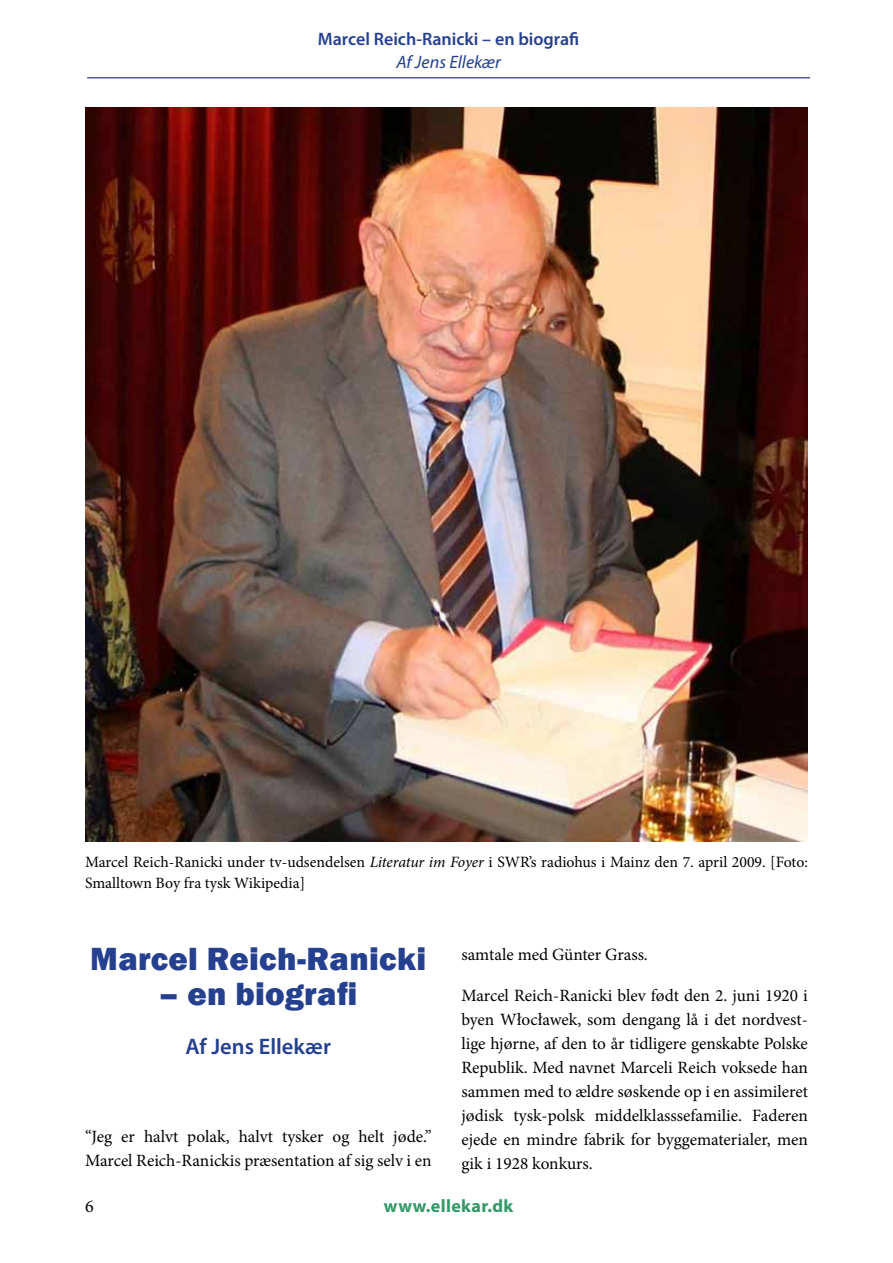
<style>
.page{position:relative;width:893px;height:1263px;background:#fff}
.page>*{position:absolute;margin:0;border:0;box-sizing:border-box;transform-origin:0 0}
.t1{font:800 33px "Franklin Gothic";letter-spacing:.01em;color:#25408f}
.t2{font:600 22.5px "Myriad Pro";color:#25408f}
.t3{font:600 18px "Myriad Pro";color:#25408f}
.t4{font:700 18px "Myriad Pro";letter-spacing:.02em;color:#319966}
.t5{font:italic 18px "Myriad Pro";color:#25408f}
.t6{font:18px "Minion Pro";color:#000}
.t7{font:17.25px/24px "Minion Pro";color:#000}
.t8{font:15.75px/21px "Minion Pro";color:#000}
.s1{font-style:italic}
</style>
<div class="page">
<hr style="left:87px;top:77px;width:723px;height:1px;background:#4f5b9e">
<img style="left:85px;top:107px;width:723px;height:735px">
<p class="t3" style="left:318px;top:28px;width:263px">Marcel Reich-Ranicki – en biografi</p>
<p class="t5" style="left:396px;top:51px;width:106px">Af Jens Ellekær</p>
<p class="t8" style="left:85px;top:851px;width:724px">Marcel Reich-Ranicki under tv-udsendelsen <span class="s1">Literatur im Foyer</span> i SWR’s radiohus i Mainz den 7. april 2009. [Foto:<br>Smalltown Boy fra tysk Wikipedia]</p>
<h1 class="t1" style="left:90px;top:938px;width:337px">Marcel Reich-Ranicki</h1>
<h1 class="t1" style="left:159px;top:972px;width:200px">– en biografi</h1>
<h2 class="t2" style="left:186px;top:1032px;width:147px">Af Jens Ellekær</h2>
<p class="t7" style="left:85px;top:1125px;width:348px">“Jeg er halvt polak, halvt tysker og helt jøde.”<br>Marcel Reich-Ranickis præsentation af sig selv i en</p>
<p class="t7" style="left:461px;top:942px;width:188px">samtale med Günter Grass.</p>
<p class="t7" style="left:461px;top:983px;width:348px;text-align:justify">Marcel Reich-Ranicki blev født den 2. juni 1920 i byen Włocławek, som dengang lå i det nordvest&shy;lige hjørne, af den to år tidligere genskabte Polske Republik. Med navnet Marceli Reich voksede han sammen med to ældre søskende op i en assimileret jødisk tysk-polsk middelklasssefamilie. Faderen ejede en mindre fabrik for byggematerialer, men gik i 1928 konkurs.</p>
<p class="t6" style="left:85px;top:1194px;width:10px">6</p>
<p class="t4" style="left:384px;top:1194px;width:131px">www.ellekar.dk</p>
</div>
